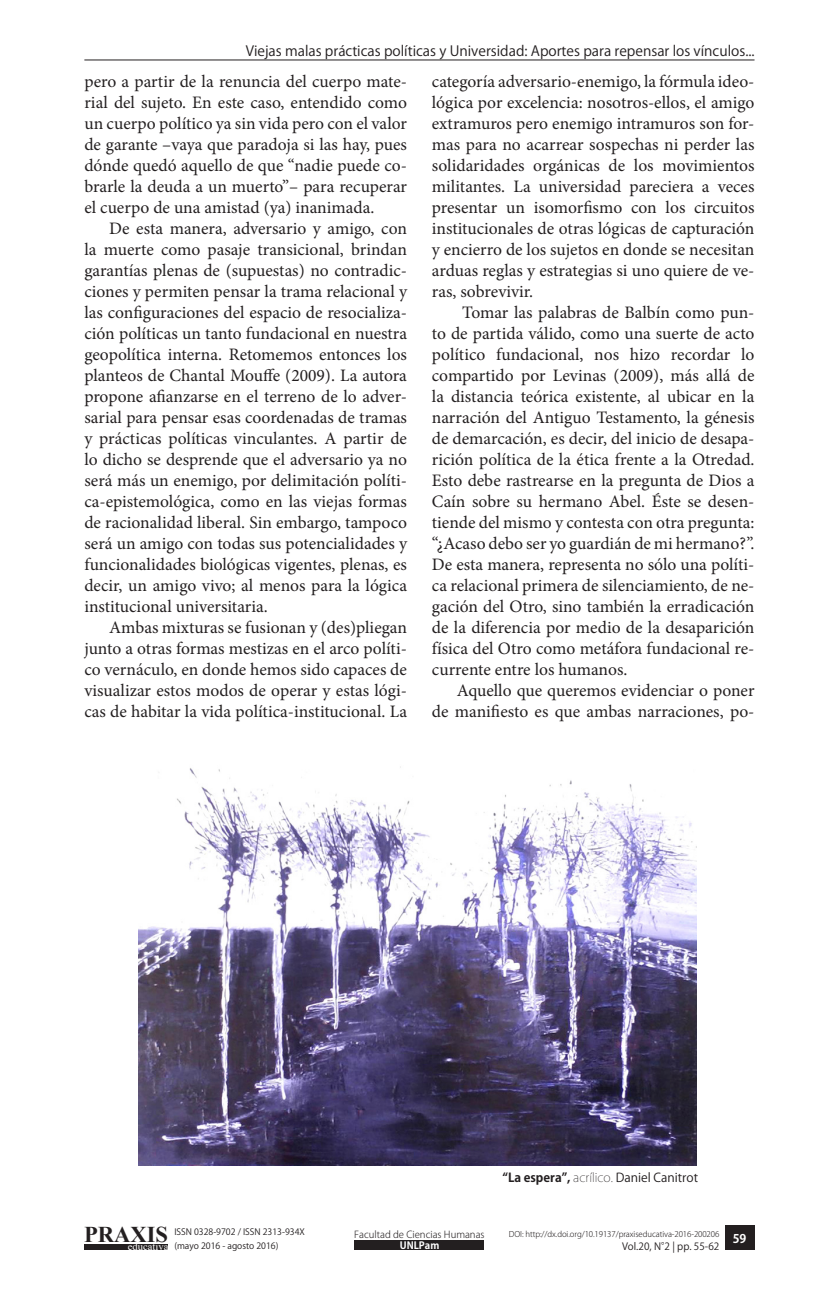
<style>
.page{position:relative;width:829px;height:1290px;background:#fff}
.page>*{position:absolute;margin:0;border:0;box-sizing:border-box;transform-origin:0 0}
.t1{font:700 22.57px "Times New Roman";color:#231f20}
.Texto_Principal{font:17.5px/21px "Minion Pro";color:#231f20;text-align:justify}
.t2{font:14px "Koz Go Std";color:#231f20}
.Epigfrafes{font:12.25px "Koz Go Std";color:#231f20}
.t3{font:700 11.9px "Koz Go Std";color:#fff}
.t4{font:10.67px "Times New Roman";color:#fff}
.t5{font:9.97px "Koz Go Pro";color:#231f20}
.t6{font:700 9.97px "Koz Go Pro";color:#fff}
.t7{font:300 9.62px "Koz Go Pro";color:#231f20}
.t8{font:8.75px/14px "Koz Go Pro";color:#231f20}
.t9{font:300 7.88px "Koz Go Pro";letter-spacing:-.01em;color:#231f20}
.s1{font-weight:700}
.s2{font-weight:200}
</style>
<div class="page">
<hr style="left:84px;top:60px;width:670px;height:1px;background:#231f20">
<div style="left:724px;top:1225px;width:30px;height:25px;background:#231f20"></div>
<div style="left:84px;top:1244px;width:84px;height:6px;background:#231f20"></div>
<div style="left:355px;top:1240px;width:129px;height:10px;background:#231f20"></div>
<img style="left:138px;top:766px;width:558px;height:399px">
<p class="t2" style="left:246px;top:42px;width:510px">Viejas malas prácticas políticas y Universidad: Aportes para repensar los vínculos...</p>
<p class="Texto_Principal" style="left:84px;top:71px;width:324px">pero a partir de la renuncia del cuerpo mate&shy;rial del sujeto. En este caso, entendido como un cuerpo político ya sin vida pero con el valor de garante –vaya que paradoja si las hay, pues dónde quedó aquello de que “nadie puede co&shy;brarle la deuda a un muerto”– para recuperar el cuerpo de una amistad (ya) inanimada.</p>
<p class="Texto_Principal" style="left:84px;top:218px;width:324px;text-indent:25px">De esta manera, adversario y amigo, con la muerte como pasaje transicional, brindan garantías plenas de (supuestas) no contradic&shy;ciones y permiten pensar la trama relacional y las configuraciones del espacio de resocializa&shy;ción políticas un tanto fundacional en nuestra geopolítica interna. Retomemos entonces los planteos de Chantal Mouffe (2009). La autora propone afianzarse en el terreno de lo adver&shy;sarial para pensar esas coordenadas de tramas y prácticas políticas vinculantes. A partir de lo dicho se desprende que el adversario ya no será más un enemigo, por delimitación políti&shy;ca-epistemológica, como en las viejas formas de racionalidad liberal. Sin embargo, tampoco será un amigo con todas sus potencialidades y funcionalidades biológicas vigentes, plenas, es decir, un amigo vivo; al menos para la lógica institucional universitaria.</p>
<p class="Texto_Principal" style="left:84px;top:617px;width:324px;text-indent:25px">Ambas mixturas se fusionan y (des)pliegan junto a otras formas mestizas en el arco políti&shy;co vernáculo, en donde hemos sido capaces de visualizar estos modos de operar y estas lógi&shy;cas de habitar la vida política-institucional. La</p>
<p class="Texto_Principal" style="left:432px;top:71px;width:324px">categoría adversario-enemigo, la fórmula ideo&shy;lógica por excelencia: nosotros-ellos, el amigo extramuros pero enemigo intramuros son for&shy;mas para no acarrear sospechas ni perder las solidaridades orgánicas de los movimientos militantes. La universidad pareciera a veces presentar un isomorfismo con los circuitos institucionales de otras lógicas de capturación y encierro de los sujetos en donde se necesitan arduas reglas y estrategias si uno quiere de ve&shy;ras, sobrevivir.</p>
<p class="Texto_Principal" style="left:432px;top:302px;width:324px;text-indent:30px">Tomar las palabras de Balbín como pun&shy;to de partida válido, como una suerte de acto político fundacional, nos hizo recordar lo compartido por Levinas (2009), más allá de la distancia teórica existente, al ubicar en la narración del Antiguo Testamento, la génesis de demarcación, es decir, del inicio de desapa&shy;rición política de la ética frente a la Otredad.<br>Esto debe rastrearse en la pregunta de Dios a Caín sobre su hermano Abel. Éste se desen&shy;tiende del mismo y contesta con otra pregunta: “¿Acaso debo ser yo guardián de mi hermano?”.<br>De esta manera, representa no sólo una políti&shy;ca relacional primera de silenciamiento, de ne&shy;gación del Otro, sino también la erradicación de la diferencia por medio de la desaparición física del Otro como metáfora fundacional re&shy;currente entre los humanos.</p>
<p class="Texto_Principal" style="left:432px;top:680px;width:324px;text-align:right">Aquello que queremos evidenciar o poner<br>de manifiesto es que ambas narraciones, po-</p>
<p class="Epigfrafes" style="left:502px;top:1169px;width:197px"><span class="s1">“La espera”,</span> <span class="s2">acrílico.</span> Daniel Canitrot</p>
<p class="t1" style="left:84px;top:1218px;width:85px">PRAXIS</p>
<p class="t4" style="left:128px;top:1239px;width:42px">educativa</p>
<p class="t6" style="left:399px;top:1239px;width:41px">UNLPam</p>
<p class="t8" style="left:174px;top:1225px;width:132px">ISSN 0328-9702 / ISSN 2313-934X (mayo 2016 - agosto 2016)</p>
<p class="t7" style="left:354px;top:1228px;width:132px">Facultad de Ciencias Humanas</p>
<p class="t9" style="left:509px;top:1229px;width:212px">DOI: http://dx.doi.org/10.19137/praxiseducativa-2016-200206</p>
<p class="t5" style="left:622px;top:1240px;width:99px">Vol.20, N°2 | pp. 55-62</p>
<p class="t3" style="left:732px;top:1230px;width:15px">59</p>
</div>
